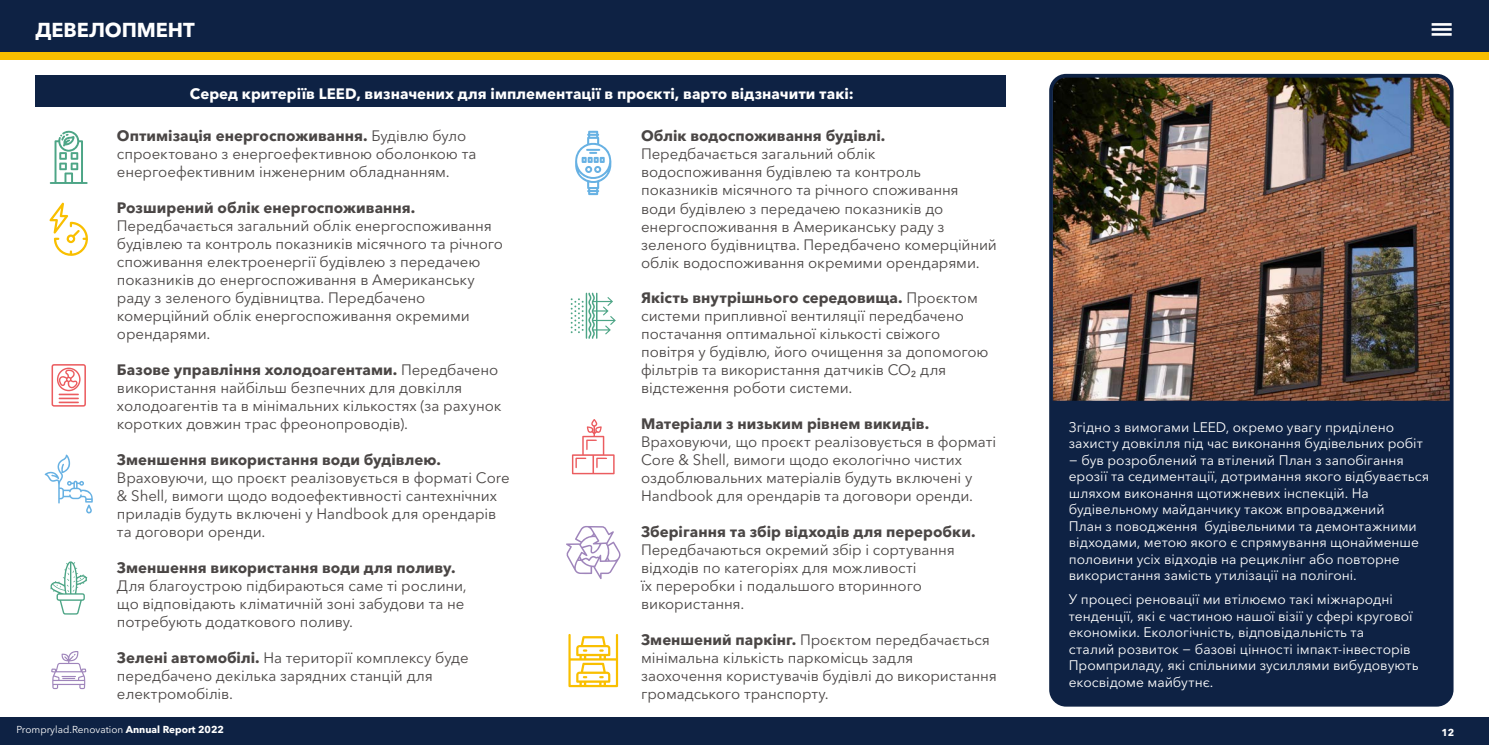
<style>
.page{position:relative;width:1489px;height:745px;background:#fff}
.page>*{position:absolute;margin:0;border:0;box-sizing:border-box;transform-origin:0 0}
.t1{font:700 20px "Avenir Next Cyr W00";letter-spacing:-.005em;color:#fff}
.t2{font:15px/18px "Avenir Next Cyr W00";letter-spacing:-.005em;color:#4a4645}
.t3{font:700 15px "Avenir Next Cyr W00";color:#4a4645}
.t4{font:700 15px "Avenir Next Cyr W00";color:#fff}
.t5{font:13.75px/16.5px "Avenir Next Cyr W00";color:#fff}
.t6{font:10px "Avenir Next Cyr W00";color:#fff}
.t7{font:700 10px "Avenir Next Cyr W00";color:#fff}
.s1{font-weight:700}
</style>
<div class="page">
<div style="left:0;top:0;width:1488px;height:52px;background:#0e2244"></div>
<div style="left:0;top:52px;width:1488px;height:7px;background:#f9bf00"></div>
<div style="left:0;top:717px;width:1488px;height:27px;background:#0e2244"></div>
<img style="left:1054px;top:76px;width:397px;height:324px">
<div style="left:1049px;top:74px;width:404px;height:632px;border:4px solid #0e2244;border-radius:15px"></div>
<div style="left:1050px;top:400px;width:401px;height:304px;background:#0e2244"></div>
<div style="left:35px;top:76px;width:971px;height:31px;background:#0e2244"></div>
<svg style="left:50px;top:130px;width:38px;height:54px"></svg>
<svg style="left:49px;top:202px;width:39px;height:54px"></svg>
<svg style="left:45px;top:454px;width:48px;height:59px"></svg>
<svg style="left:52px;top:364px;width:34px;height:42px"></svg>
<hr style="left:59px;top:397px;width:20px;height:2px;background:#eb5c5f">
<hr style="left:59px;top:393px;width:20px;height:2px;background:#eb5c5f">
<svg style="left:50px;top:561px;width:37px;height:53px"></svg>
<svg style="left:51px;top:651px;width:35px;height:37px"></svg>
<svg style="left:575px;top:131px;width:36px;height:64px"></svg>
<svg style="left:570px;top:292px;width:45px;height:46px"></svg>
<svg style="left:572px;top:419px;width:42px;height:55px"></svg>
<svg style="left:566px;top:526px;width:55px;height:53px"></svg>
<svg style="left:568px;top:634px;width:50px;height:52px"></svg>
<hr style="left:59px;top:401px;width:20px;height:2px;background:#eb5c5f">
<h1 class="t1" style="left:35px;top:17px;width:161px">ДЕВЕЛОПМЕНТ</h1>
<p class="t4" style="left:190px;top:84px;width:665px">Серед критеріїв LEED, визначених для імплементації в проєкті, варто відзначити такі:</p>
<p class="t2" style="left:117px;top:127px;width:361px"><span class="s1">Оптимізація енергоспоживання.</span> Будівлю було спроектовано з енергоефективною оболонкою та енергоефективним інженерним обладнанням.</p>
<p class="t3" style="left:117px;top:199px;width:300px">Розширений облік енергоспоживання.</p>
<p class="t2" style="left:117px;top:217px;width:387px">Передбачається загальний облік енергоспоживання будівлею та контроль показників місячного та річного споживання електроенергії будівлею з передачею показників до енергоспоживання в Американську раду з зеленого будівництва. Передбачено комерційний облік енергоспоживання окремими орендарями.</p>
<p class="t2" style="left:117px;top:360px;width:386px"><span class="s1">Базове управління холодоагентами.</span> Передбачено використання найбільш безпечних для довкілля холодоагентів та в мінімальних кількостях (за рахунок коротких довжин трас фреонопроводів).</p>
<p class="t3" style="left:117px;top:450px;width:325px">Зменшення використання води будівлею.</p>
<p class="t2" style="left:117px;top:468px;width:394px">Враховуючи, що проєкт реалізовується в форматі Core &amp; Shell, вимоги щодо водоефективності сантехнічних приладів будуть включені у Handbook для орендарів та договори оренди.</p>
<p class="t3" style="left:117px;top:558px;width:340px">Зменшення використання води для поливу.</p>
<p class="t2" style="left:117px;top:576px;width:351px">Для благоустрою підбираються саме ті рослини, що відповідають кліматичній зоні забудови та не потребують додаткового поливу.</p>
<p class="t2" style="left:117px;top:648px;width:353px"><span class="s1">Зелені автомобілі.</span> На території комплексу буде передбачено декілька зарядних станцій для електромобілів.</p>
<p class="t3" style="left:641px;top:127px;width:246px">Облік водоспоживання будівлі.</p>
<p class="t2" style="left:641px;top:145px;width:357px">Передбачається загальний облік водоспоживання будівлею та контроль показників місячного та річного споживання води будівлею з передачею показників до енергоспоживання в Американську раду з зеленого будівництва. Передбачено комерційний облік водоспоживання окремими орендарями.</p>
<p class="t2" style="left:641px;top:289px;width:349px"><span class="s1">Якість внутрішнього середовища.</span> Проєктом системи припливної вентиляції передбачено постачання оптимальної кількості свіжого повітря у будівлю, його очищення за допомогою фільтрів та використання датчиків СО₂ для відстеження роботи системи.</p>
<p class="t3" style="left:641px;top:414px;width:290px">Матеріали з низьким рівнем викидів.</p>
<p class="t2" style="left:641px;top:432px;width:356px">Враховуючи, що проєкт реалізовується в форматі Core &amp; Shell, вимоги щодо екологічно чистих оздоблювальних матеріалів будуть включені у Handbook для орендарів та договори оренди.</p>
<p class="t3" style="left:641px;top:522px;width:336px">Зберігання та збір відходів для переробки.</p>
<p class="t2" style="left:641px;top:540px;width:315px">Передбачаються окремий збір і сортування відходів по категоріях для можливості<br>їх переробки і подальшого вторинного використання.</p>
<p class="t2" style="left:641px;top:630px;width:357px"><span class="s1">Зменшений паркінг.</span> Проєктом передбачається мінімальна кількість паркомісць задля заохочення користувачів будівлі до використання громадського транспорту.</p>
<h1 class="t1" style="left:1455px;top:22px;width:16px;rotate:90deg">|||</h1>
<p class="t5" style="left:1068px;top:418px;width:362px">Згідно з вимогами LEED, окремо увагу приділено захисту довкілля під час виконання будівельних робіт − був розроблений та втілений План з запобігання ерозії та седиментації, дотримання якого відбувається шляхом виконання щотижневих інспекцій. На будівельному майданчику також впроваджений<br>План з поводження будівельними та демонтажними відходами, метою якого є спрямування щонайменше половини усіх відходів на рециклінг або повторне використання замість утилізації на полігоні.</p>
<p class="t5" style="left:1068px;top:590px;width:351px">У процесі реновації ми втілюємо такі міжнародні тенденції, які є частиною нашої візії у сфері кругової економіки. Екологічність, відповідальність та<br>сталий розвиток − базові цінності імпакт-інвесторів Промприладу, які спільними зусиллями вибудовують екосвідоме майбутнє.</p>
<p class="t6" style="left:17px;top:723px;width:209px">Promprylad.Renovation <span class="s1">Annual Report 2022</span></p>
<p class="t7" style="left:1441px;top:725px;width:14px">12</p>
</div>
